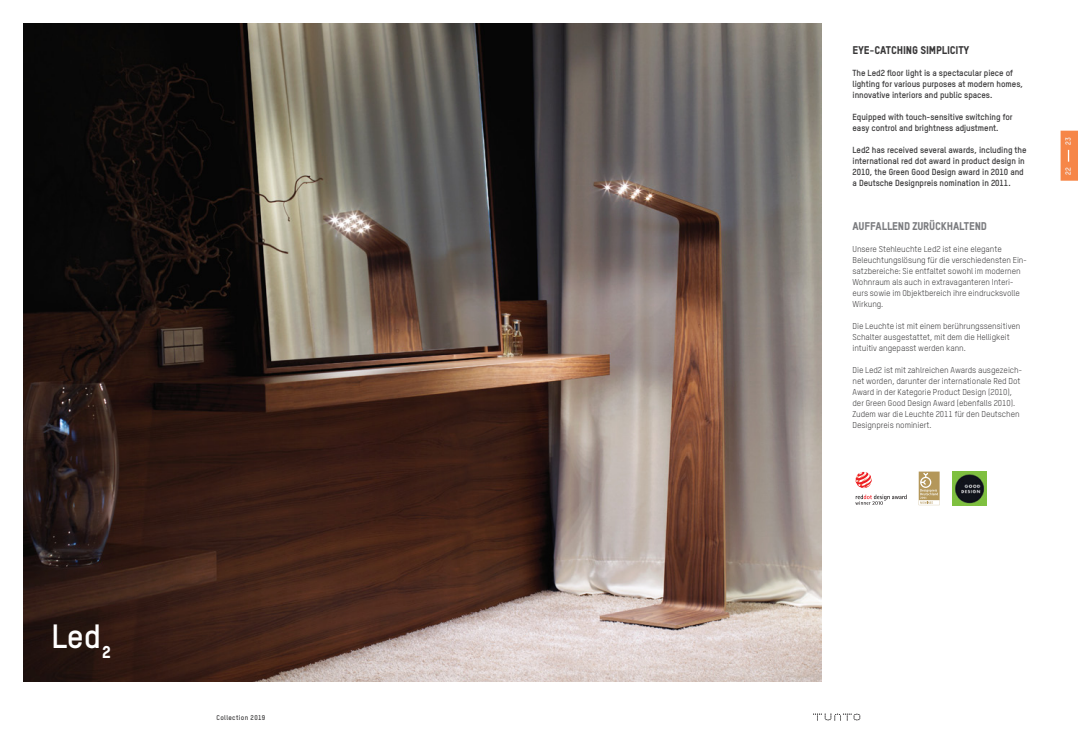
<style>
.page{position:relative;width:1078px;height:738px;background:#fff}
.page>*{position:absolute;margin:0;border:0;box-sizing:border-box;transform-origin:0 0}
.t1{font:700 33px "TSTAR";color:#fff}
.t2{font:11px "TSTAR Headline";letter-spacing:-.015em;color:#7b7c7f}
.t3{font:11px "TSTAR Headline";letter-spacing:-.015em;color:#393839}
.t4{font:700 8.7px/11px "TSTAR";letter-spacing:-.005em;color:#393839}
.t5{font:8.4px/11px "TSTAR";letter-spacing:-.005em;color:#393839}
.t6{font:700 7.5px "TSTAR";color:#f4f0f0}
.t7{font:700 6.8px "TSTAR";letter-spacing:.05em;color:#393839}
</style>
<div class="page">
<svg style="left:813px;top:713px;width:47px;height:6px"></svg>
<img style="left:23px;top:23px;width:798px;height:657px">
<div style="left:1060px;top:130px;width:17px;height:50px;background:#f68648"></div>
<img style="left:952px;top:471px;width:33px;height:33px">
<svg style="left:855px;top:494px;width:51px;height:10px"></svg>
<svg style="left:855px;top:471px;width:16px;height:16px"></svg>
<svg style="left:918px;top:471px;width:21px;height:33px"></svg>
<p class="t1" style="left:51px;top:616px;width:61px">Led<sub>2</sub></p>
<p class="t7" style="left:216px;top:712px;width:50px">Collection 2019</p>
<p class="t3" style="left:852px;top:43px;width:118px">EYE-CATCHING SIMPLICITY</p>
<p class="t4" style="left:852px;top:67px;width:172px">The Led2 floor light is a spectacular piece of lighting for various purposes at modern homes, innovative interiors and public spaces.</p>
<p class="t4" style="left:852px;top:111px;width:162px">Equipped with touch-sensitive switching for easy control and brightness adjustment.</p>
<p class="t4" style="left:852px;top:144px;width:175px">Led2 has received several awards, including the international red dot award in product design in 2010, the Green Good Design award in 2010 and a Deutsche Designpreis nomination in 2011.</p>
<p class="t2" style="left:852px;top:219px;width:136px">AUFFALLEND ZURÜCKHALTEND</p>
<p class="t5" style="left:852px;top:243px;width:176px">Unsere Stehleuchte Led2 ist eine elegante Beleuchtungslösung für die verschiedensten Ein&shy;satzbereiche: Sie entfaltet sowohl im modernen Wohnraum als auch in extravaganteren Interi&shy;eurs sowie im Objektbereich ihre eindrucksvolle Wirkung.</p>
<p class="t5" style="left:852px;top:320px;width:169px">Die Leuchte ist mit einem berührungssensitiven<br>Schalter ausgestattet, mit dem die Helligkeit intuitiv angepasst werden kann.</p>
<p class="t5" style="left:852px;top:364px;width:171px">Die Led2 ist mit zahlreichen Awards ausgezeich&shy;net worden, darunter der internationale Red Dot Award in der Kategorie Product Design (2010), der Green Good Design Award (ebenfalls 2010).<br>Zudem war die Leuchte 2011 für den Deutschen Designpreis nominiert.</p>
<p class="t6" style="left:1063px;top:144px;width:9px;rotate:-90deg">23</p>
<p class="t6" style="left:1063px;top:174px;width:9px;rotate:-90deg">22</p>
</div>
